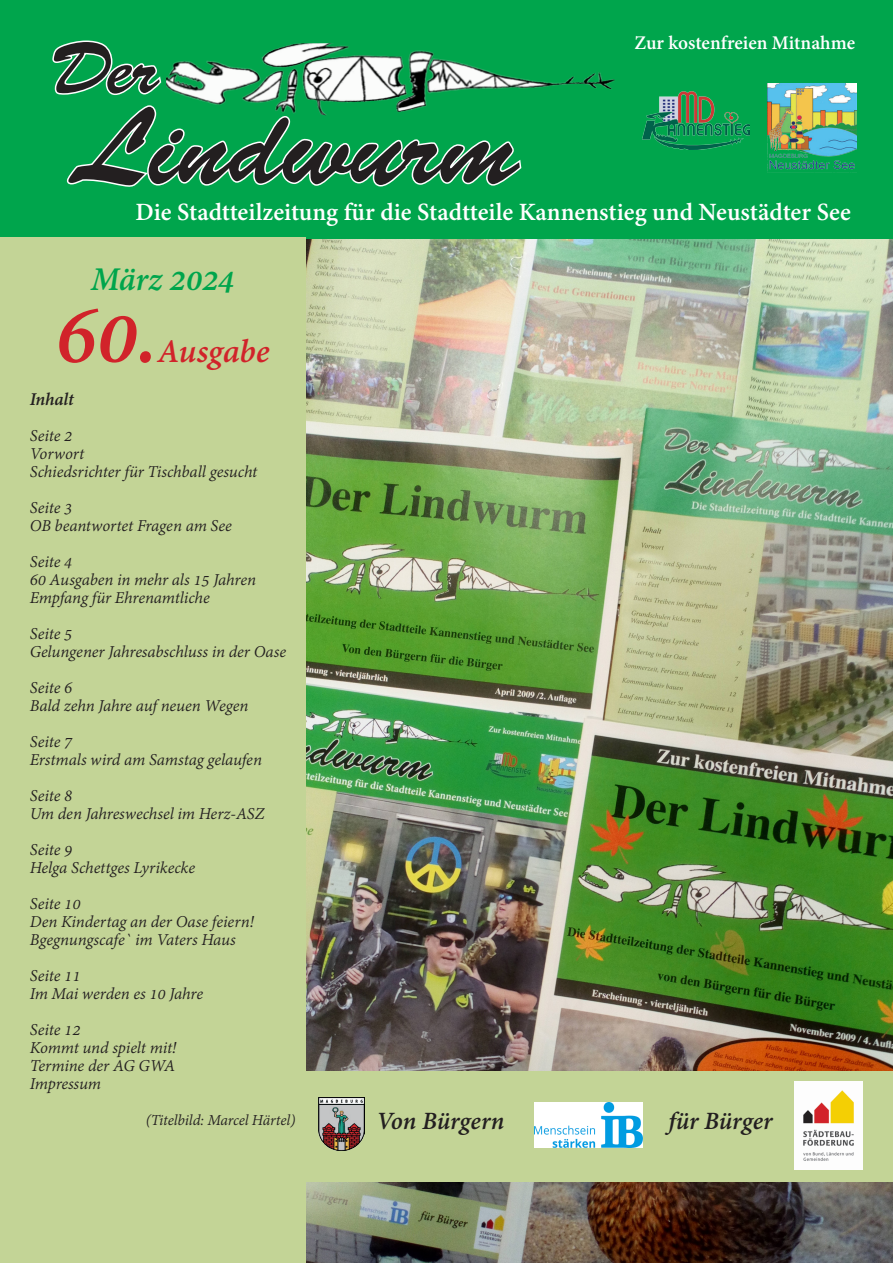
<style>
.page{position:relative;width:893px;height:1263px;background:#fff}
.page>*{position:absolute;margin:0;border:0;box-sizing:border-box;transform-origin:0 0}
.t1{font:108px "Brush Script Std";color:#231f20}
.t2{font:italic 700 90px "Adobe Devanagari";color:#d1232a}
.t3{font:72px "Brush Script Std";color:#231f20}
.t4{font:italic 700 36px "Adobe Devanagari";color:#00a54c}
.t5{font:italic 700 36px "Adobe Devanagari";letter-spacing:-.005em;color:#d1232a}
.t6{font:700 27px "Adobe Devanagari";color:#fff}
.t7{font:italic 700 27px "Adobe Devanagari";color:#231f20}
.t8{font:700 21px "Adobe Devanagari";color:#fff}
.t9{font:italic 700 19.5px "Adobe Devanagari";letter-spacing:-.01em;color:#231f20}
.t10{font:italic 18px/18px "Adobe Devanagari";letter-spacing:-.01em;color:#231f20}
.t11{font:italic 16.5px "Adobe Devanagari";letter-spacing:-.015em;color:#231f20}
</style>
<div class="page">
<img style="left:305px;top:238px;width:588px;height:1025px">
<div style="left:0;top:0;width:893px;height:238px;background:#00a54c"></div>
<svg style="left:52px;top:40px;width:110px;height:56px"></svg>
<svg style="left:66px;top:105px;width:456px;height:82px"></svg>
<img style="left:768px;top:84px;width:88px;height:86px">
<img style="left:166px;top:43px;width:449px;height:73px">
<img style="left:643px;top:91px;width:106px;height:59px">
<div style="left:0;top:238px;width:305px;height:1025px;background:#c3d496"></div>
<div style="left:305px;top:1071px;width:588px;height:111px;background:#c3d496"></div>
<img style="left:319px;top:1097px;width:45px;height:53px">
<img style="left:534px;top:1103px;width:109px;height:44px">
<img style="left:794px;top:1081px;width:69px;height:88px">
<p class="t8" style="left:634px;top:30px;width:222px">Zur kostenfreien Mitnahme</p>
<h3 class="t3" style="left:50px;top:29px;width:110px">Der</h3>
<h1 class="t1" style="left:74px;top:87px;width:445px">Lindwurm</h1>
<h3 class="t6" style="left:135px;top:196px;width:717px">Die Stadtteilzeitung für die Stadtteile Kannenstieg und Neustädter See</h3>
<h3 class="t4" style="left:91px;top:259px;width:145px">März 2024</h3>
<h2 class="t2" style="left:56px;top:284px;width:103px">60.</h2>
<h3 class="t5" style="left:157px;top:331px;width:114px">Ausgabe</h3>
<p class="t9" style="left:30px;top:388px;width:46px">Inhalt</p>
<p class="t10" style="left:30px;top:428px;width:229px">Seite 2<br>Vorwort<br>Schiedsrichter für Tischball gesucht</p>
<p class="t10" style="left:30px;top:500px;width:204px">Seite 3<br>OB beantwortet Fragen am See</p>
<p class="t10" style="left:30px;top:554px;width:228px">Seite 4<br>60 Ausgaben in mehr als 15 Jahren<br>Empfang für Ehrenamtliche</p>
<p class="t10" style="left:30px;top:626px;width:258px">Seite 5<br>Gelungener Jahresabschluss in der Oase</p>
<p class="t10" style="left:30px;top:680px;width:220px">Seite 6<br>Bald zehn Jahre auf neuen Wegen</p>
<p class="t10" style="left:30px;top:734px;width:234px">Seite 7<br>Erstmals wird am Samstag gelaufen</p>
<p class="t10" style="left:30px;top:788px;width:236px">Seite 8<br>Um den Jahreswechsel im Herz-ASZ</p>
<p class="t10" style="left:30px;top:842px;width:167px">Seite 9<br>Helga Schettges Lyrikecke</p>
<p class="t10" style="left:30px;top:896px;width:226px">Seite 10<br>Den Kindertag an der Oase feiern!<br>Bgegnungscafe` im Vaters Haus</p>
<p class="t10" style="left:30px;top:968px;width:175px">Seite 11<br>Im Mai werden es 10 Jahre</p>
<p class="t10" style="left:30px;top:1022px;width:148px">Seite 12<br>Kommt und spielt mit!<br>Termine der AG GWA<br>Impressum</p>
<p class="t11" style="left:146px;top:1111px;width:151px">(Titelbild: Marcel Härtel)</p>
<h3 class="t7" style="left:376px;top:1106px;width:129px">Von Bürgern</h3>
<h3 class="t7" style="left:668px;top:1106px;width:106px">für Bürger</h3>
</div>
